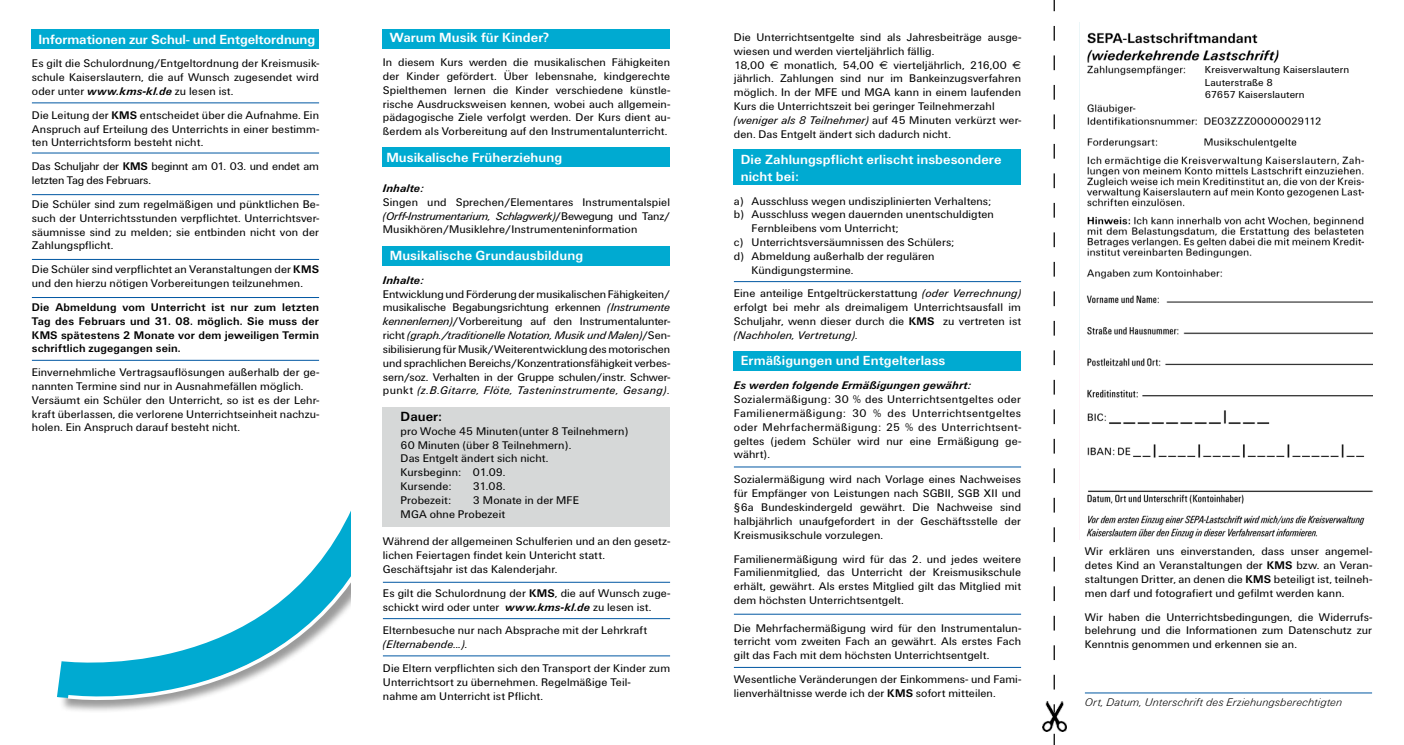
<style>
.page{position:relative;width:1404px;height:745px;background:#fff}
.page>*{position:absolute;margin:0;border:0;box-sizing:border-box;transform-origin:0 0}
.t1{font:700 13.75px/16.5px "Unitus T";letter-spacing:.005em;color:#fff}
.t2{font:700 13.75px "Unitus T";letter-spacing:.005em;color:#000}
.t3{font:11.5px/13.8px "Unitus T";letter-spacing:.01em;color:#000;text-align:justify}
.t4{font:700 11.5px/13.8px "Unitus T";letter-spacing:.015em;color:#000;text-align:justify}
.t5{font:11.5px/13.8px "Unitus T";letter-spacing:-.02em;color:#000}
.t6{font:italic 700 11.5px "Unitus T";letter-spacing:.01em;color:#000}
.t7{font:italic 300 11.5px "Unitus T";letter-spacing:.01em;color:#000}
.t8{font:italic 11.5px "Unitus T";letter-spacing:.01em;color:#000}
.t9{font:10.5px/12.6px "Unitus T";letter-spacing:.01em;color:#000}
.s1{font-weight:700;font-style:italic}
.s2{font-weight:700}
.s3{font-style:italic}
.s4{font-family:"Euro Sans"}
</style>
<div class="page">
<svg style="left:57px;top:467px;width:359px;height:241px"></svg>
<svg style="left:65px;top:528px;width:317px;height:183px"></svg>
<div style="left:351px;top:499px;width:50px;height:182px;background:#fff"></div>
<div style="left:383px;top:29px;width:287px;height:19px;background:#00aad1"></div>
<div style="left:383px;top:406px;width:287px;height:120px;background:#d6d8d8"></div>
<div style="left:383px;top:246px;width:287px;height:19px;background:#00aad1"></div>
<div style="left:383px;top:147px;width:287px;height:20px;background:#00aad1"></div>
<div style="left:733px;top:351px;width:287px;height:19px;background:#00aad1"></div>
<div style="left:733px;top:149px;width:287px;height:35px;background:#00aad1"></div>
<hr style="left:383px;top:655px;width:287px;height:1px;background:#0057a2">
<hr style="left:733px;top:613px;width:287px;height:1px;background:#0057a2">
<hr style="left:733px;top:281px;width:287px;height:1px;background:#0057a2">
<hr style="left:383px;top:581px;width:287px;height:1px;background:#0057a2">
<hr style="left:733px;top:666px;width:287px;height:1px;background:#0057a2">
<hr style="left:733px;top:466px;width:287px;height:1px;background:#0057a2">
<hr style="left:383px;top:617px;width:287px;height:1px;background:#0057a2">
<hr style="left:1084px;top:692px;width:287px;height:1px;background:#0057a2">
<img style="left:1079px;top:22px;width:293px;height:517px">
<div style="left:1201px;top:64px;width:153px;height:38px;background:#fff"></div>
<svg style="left:1053px;top:0;width:1px;height:744px"></svg>
<img style="left:1042px;top:700px;width:24px;height:30px">
<div style="left:32px;top:29px;width:287px;height:19px;background:#00aad1"></div>
<hr style="left:32px;top:102px;width:287px;height:1px;background:#0057a2">
<hr style="left:32px;top:152px;width:287px;height:1px;background:#0057a2">
<hr style="left:32px;top:194px;width:287px;height:1px;background:#0057a2">
<hr style="left:32px;top:359px;width:287px;height:1px;background:#0057a2">
<hr style="left:32px;top:297px;width:287px;height:1px;background:#0057a2">
<hr style="left:32px;top:259px;width:287px;height:1px;background:#0057a2">
<p class="t1" style="left:38px;top:30px;width:278px">Informationen zur Schul- und Entgeltordnung</p>
<p class="t3" style="left:32px;top:56px;width:289px">Es gilt die Schulordnung/Entgeltordnung der Kreismusik&shy;schule Kaiserslautern, die auf Wunsch zugesendet wird oder unter <span class="s1">www.kms-kl.de</span> zu lesen ist.</p>
<p class="t3" style="left:32px;top:108px;width:289px">Die Leitung der <span class="s2">KMS</span> entscheidet über die Aufnahme. Ein Anspruch auf Erteilung des Unterrichts in einer bestimm&shy;ten Unterrichtsform besteht nicht.</p>
<p class="t5" style="left:32px;top:159px;width:289px">Das Schuljahr der <span class="s2">KMS</span> beginnt am 01. 03. und endet am letzten Tag des Februars.</p>
<p class="t3" style="left:32px;top:197px;width:289px">Die Schüler sind zum regelmäßigen und pünktlichen Be&shy;such der Unterrichtsstunden verpflichtet. Unterrichtsver&shy;säumnisse sind zu melden; sie entbinden nicht von der Zahlungspflicht.</p>
<p class="t3" style="left:32px;top:262px;width:289px">Die Schüler sind verpflichtet an Veranstaltungen der <span class="s2">KMS </span>und den hierzu nötigen Vorbereitungen teilzunehmen.</p>
<p class="t4" style="left:32px;top:300px;width:289px">Die Abmeldung vom Unterricht ist nur zum letzten Tag des Februars und 31. 08. möglich. Sie muss der KMS spätestens 2 Monate vor dem jeweiligen Termin schriftlich zugegangen sein.</p>
<p class="t3" style="left:32px;top:365px;width:289px;text-align:left">Einvernehmliche Vertragsauflösungen außerhalb der ge&shy;nannten Termine sind nur in Ausnahmefällen möglich.<br>Versäumt ein Schüler den Unterricht, so ist es der Lehr&shy;kraft überlassen, die verlorene Unterrichtseinheit nachzu&shy;holen. Ein Anspruch darauf besteht nicht.</p>
<p class="t1" style="left:390px;top:29px;width:161px">Warum Musik für Kinder?</p>
<p class="t3" style="left:383px;top:55px;width:289px">In diesem Kurs werden die musikalischen Fähigkeiten der Kinder gefördert. Über lebensnahe, kindgerechte Spielthemen lernen die Kinder verschiedene künstle&shy;rische Ausdrucksweisen kennen, wobei auch allgemein&shy;pädagogische Ziele verfolgt werden. Der Kurs dient au&shy;ßerdem als Vorbereitung auf den Instrumentalunterricht.</p>
<p class="t1" style="left:386px;top:148px;width:177px">Musikalische Früherziehung</p>
<p class="t6" style="left:383px;top:181px;width:42px">Inhalte:</p>
<p class="t3" style="left:383px;top:195px;width:289px">Singen und Sprechen/Elementares Instrumentalspiel <span class="s3">(Orff-Instrumentarium, Schlagwerk)</span>/Bewegung und Tanz/ Musikhören/Musiklehre/Instrumenteninformation</p>
<p class="t1" style="left:390px;top:247px;width:195px">Musikalische Grundausbildung</p>
<p class="t6" style="left:383px;top:273px;width:42px">Inhalte:</p>
<p class="t3" style="left:383px;top:286px;width:289px">Entwicklung und Förderung der musikalischen Fähigkeiten/ musikalische Begabungsrichtung erkennen <span class="s3">(Instrumente kennenlernen)</span>/Vorbereitung auf den Instrumentalunter&shy;richt <span class="s3">(graph./traditionelle Notation, Musik und Malen)</span>/Sen&shy;sibilisierung für Musik/Weiterentwicklung des motorischen und sprachlichen Bereichs/Konzentrationsfähigkeit verbes&shy;sern/soz. Verhalten in der Gruppe schulen/instr. Schwer&shy;punkt <span class="s3">(z.B.Gitarre, Flöte, Tasteninstrumente, Gesang).</span></p>
<p class="t2" style="left:400px;top:408px;width:43px">Dauer:</p>
<p class="t3" style="left:400px;top:423px;width:229px;text-align:left">pro Woche 45 Minuten(unter 8 Teilnehmern)<br>60 Minuten (über 8 Teilnehmern).<br>Das Entgelt ändert sich nicht.<br>Kursbeginn: 01.09.<br>Kursende:</p>
<p class="t3" style="left:473px;top:478px;width:34px">31.08.</p>
<p class="t3" style="left:400px;top:492px;width:180px;text-indent:72px">3 Monate in der MFE<br>MGA ohne Probezeit</p>
<p class="t3" style="left:383px;top:534px;width:289px;text-align:left">Während der allgemeinen Schulferien und an den gesetz&shy;lichen Feiertagen findet kein Untericht statt.<br>Geschäftsjahr ist das Kalenderjahr.</p>
<p class="t3" style="left:383px;top:585px;width:289px">Es gilt die Schulordnung der <span class="s2">KMS</span>, die auf Wunsch zuge&shy;schickt wird oder unter <span class="s1">www.kms-kl.de</span> zu lesen ist.</p>
<p class="t3" style="left:383px;top:623px;width:266px">Elternbesuche nur nach Absprache mit der Lehrkraft</p>
<p class="t8" style="left:383px;top:637px;width:87px">(Elternabende...).</p>
<p class="t3" style="left:383px;top:660px;width:289px;text-align:left">Die Eltern verpflichten sich den Transport der Kinder zum<br>Unterrichtsort zu übernehmen. Regelmäßige Teil-<br>nahme am Unterricht ist Pflicht.</p>
<p class="t3" style="left:400px;top:492px;width:52px">Probezeit:</p>
<p class="t3" style="left:733px;top:30px;width:289px;text-align:left">Die Unterrichtsentgelte sind als Jahresbeiträge ausge&shy;wiesen und werden vierteljährlich fällig.<br>18,00 <span class="s4">E</span> monatlich, 54,00 <span class="s4">E</span> vierteljährlich, 216,00 <span class="s4">E </span>jährlich. Zahlungen sind nur im Bankeinzugsverfahren möglich. In der MFE und MGA kann in einem laufenden Kurs die Unterrichtszeit bei geringer Teilnehmerzahl <span class="s3">(weniger als 8 Teilnehmer)</span> auf 45 Minuten verkürzt wer&shy;den. Das Entgelt ändert sich dadurch nicht.</p>
<p class="t1" style="left:740px;top:151px;width:262px">Die Zahlungspflicht erlischt insbesondere nicht bei:</p>
<p class="t3" style="left:733px;top:193px;width:259px">a) Ausschluss wegen undisziplinierten Verhaltens;</p>
<p class="t3" style="left:733px;top:207px;width:261px">b) Ausschluss wegen dauernden unentschuldigten</p>
<p class="t3" style="left:751px;top:221px;width:148px">Fernbleibens vom Unterricht;</p>
<p class="t3" style="left:733px;top:235px;width:222px">c) Unterrichtsversäumnissen des Schülers;</p>
<p class="t3" style="left:733px;top:249px;width:202px">d) Abmeldung außerhalb der regulären</p>
<p class="t3" style="left:751px;top:262px;width:103px">Kündigungstermine.</p>
<p class="t3" style="left:733px;top:286px;width:289px">Eine anteilige Entgeltrückerstattung <span class="s3">(oder Verrechnung) </span>erfolgt bei mehr als dreimaligem Unterrichtsausfall im Schuljahr, wenn dieser durch die <span class="s2">KMS</span> zu vertreten ist <span class="s3">(Nachholen, Vertretung).</span></p>
<p class="t1" style="left:740px;top:352px;width:206px">Ermäßigungen und Entgelterlass</p>
<p class="t6" style="left:733px;top:378px;width:239px">Es werden folgende Ermäßigungen gewährt:</p>
<p class="t3" style="left:733px;top:392px;width:289px">Sozialermäßigung: 30 % des Unterrichtsentgeltes oder Familienermäßigung: 30 % des Unterrichtsentgeltes oder Mehrfachermäßigung: 25 % des Unterrichtsent&shy;geltes (jedem Schüler wird nur eine Ermäßigung ge&shy;währt).</p>
<p class="t3" style="left:733px;top:472px;width:289px">Sozialermäßigung wird nach Vorlage eines Nachweises für Empfänger von Leistungen nach SGBII, SGB XII und §6a Bundeskindergeld gewährt. Die Nachweise sind halbjährlich unaufgefordert in der Geschäftsstelle der Kreismusikschule vorzulegen.</p>
<p class="t3" style="left:733px;top:551px;width:289px">Familienermäßigung wird für das 2. und jedes weitere Familienmitglied, das Unterricht der Kreismusikschule erhält, gewährt. Als erstes Mitglied gilt das Mitglied mit dem höchsten Unterrichtsentgelt.</p>
<p class="t3" style="left:733px;top:620px;width:289px">Die Mehrfachermäßigung wird für den Instrumentalun&shy;terricht vom zweiten Fach an gewährt. Als erstes Fach gilt das Fach mit dem höchsten Unterrichtsentgelt.</p>
<p class="t3" style="left:733px;top:671px;width:289px">Wesentliche Veränderungen der Einkommens- und Fami&shy;lienverhältnisse werde ich der <span class="s2">KMS</span> sofort mitteilen.</p>
<p class="t9" style="left:1204px;top:63px;width:146px">Kreisverwaltung Kaiserslautern<br>Lauterstraße 8<br>67657 Kaiserslautern</p>
<p class="t3" style="left:1084px;top:544px;width:289px">Wir erklären uns einverstanden, dass unser angemel&shy;detes Kind an Veranstaltungen der <span class="s2">KMS</span> bzw. an Veran&shy;staltungen Dritter, an denen die <span class="s2">KMS</span> beteiligt ist, teilneh&shy;men darf und fotografiert und gefilmt werden kann.</p>
<p class="t3" style="left:1084px;top:609px;width:289px">Wir haben die Unterrichtsbedingungen, die Widerrufs&shy;belehrung und die Informationen zum Datenschutz zur Kenntnis genommen und erkennen sie an.</p>
<p class="t7" style="left:1084px;top:695px;width:259px">Ort, Datum, Unterschrift des Erziehungsberechtigten</p>
</div>
